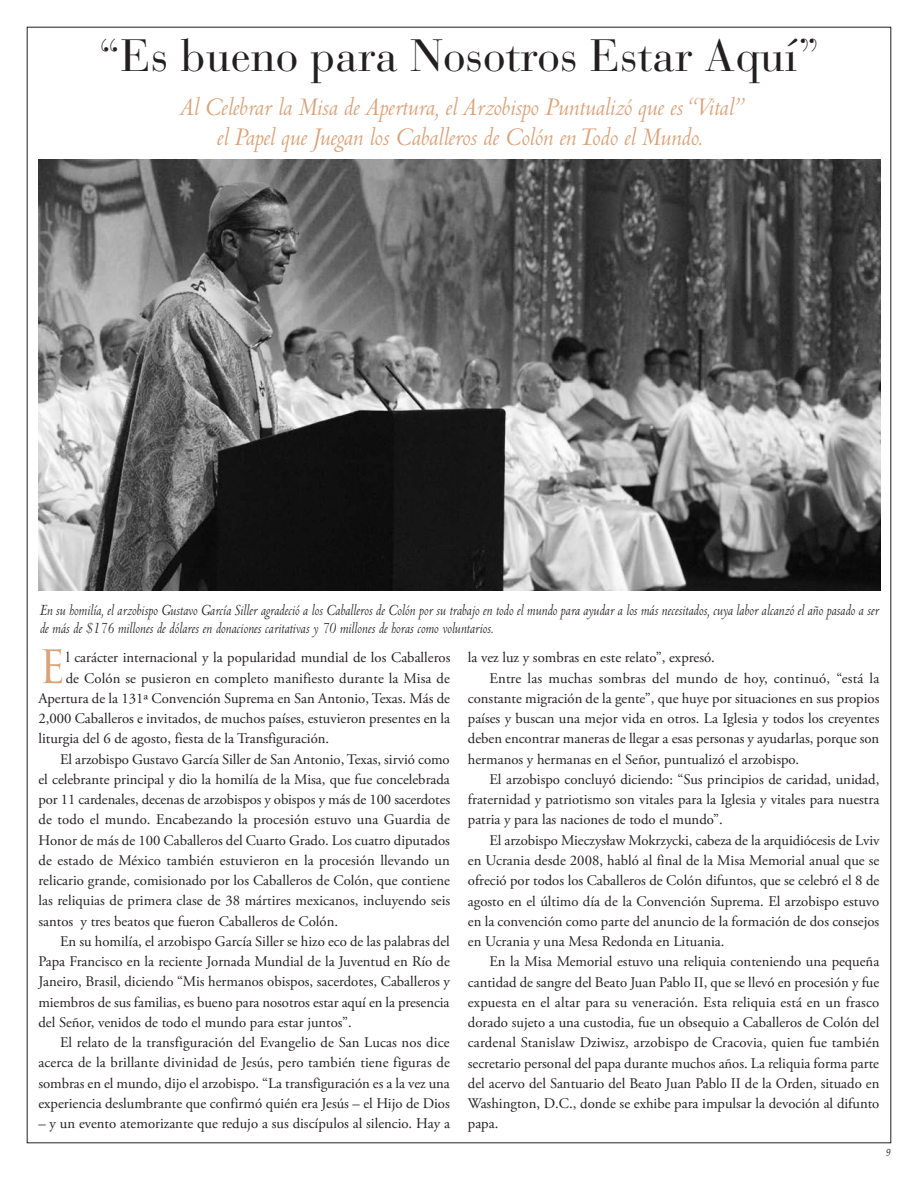
<style>
.page{position:relative;width:918px;height:1188px;background:#fff}
.page>*{position:absolute;margin:0;border:0;box-sizing:border-box;transform-origin:0 0}
.t1{font:45px "Bauer Bodoni";color:#231f20}
.t2{font:44.85px "Trajan Pro";color:#daa279}
.t3{font:italic 27px/30px "Centaur MT Std";letter-spacing:-.01em;color:#daa279;text-align:center}
.t4{font:italic 16.5px/18.8px "Centaur MT Std";color:#231f20;scale:.9 1}
.t5{font:14.7px "Adobe Garamond Pro";color:#231f20}
.t6{font:italic 10.5px "Palatino";color:#231f20;scale:.9 1}
</style>
<div class="page">
<img style="left:39px;top:160px;width:842px;height:430px">
<h1 class="t1" style="left:98px;top:39px;width:723px">“Es bueno para Nosotros Estar Aquí”</h1>
<h3 class="t3" style="left:179px;top:94px;width:566px">Al Celebrar la Misa de Apertura, el Arzobispo Puntualizó que es “Vital” el Papel que Juegan los Caballeros de Colón en Todo el Mundo.</h3>
<p class="t4" style="left:40px;top:602px;width:934px">En su homilía, el arzobispo Gustavo García Siller agradeció a los Caballeros de Colón por su trabajo en todo el mundo para ayudar a los más necesitados, cuya labor alcanzó el año pasado a ser de más de $176 millones de dólares en donaciones caritativas y 70 millones de horas como voluntarios.</p>
<h2 class="t2" style="left:39px;top:649px;width:29px">E</h2>
<p class="t5" style="left:66px;top:652px;width:386px">l carácter internacional y la popularidad mundial de los Caballeros</p>
<p class="t5" style="left:66px;top:672px;width:386px">de Colón se pusieron en completo manifiesto durante la Misa de</p>
<p class="t5" style="left:39px;top:692px;width:413px">apertura de la 131ª Convención Suprema en San antonio, Texas. Más de</p>
<p class="t5" style="left:39px;top:713px;width:413px">2,000 Caballeros e invitados, de muchos países, estuvieron presentes en la</p>
<p class="t5" style="left:39px;top:733px;width:292px">liturgia del 6 de agosto, fiesta de la Transfiguración.</p>
<p class="t5" style="left:60px;top:753px;width:391px">el arzobispo gustavo garcía Siller de San antonio, Texas, sirvió como</p>
<p class="t5" style="left:38px;top:773px;width:413px">el celebrante principal y dio la homilía de la Misa, que fue concelebrada</p>
<p class="t5" style="left:38px;top:794px;width:413px">por 11 cardenales, decenas de arzobispos y obispos y más de 100 sacerdotes</p>
<p class="t5" style="left:38px;top:814px;width:413px">de todo el mundo. encabezando la procesión estuvo una guardia de</p>
<p class="t5" style="left:38px;top:834px;width:413px">Honor de más de 100 Caballeros del Cuarto grado. Los cuatro diputados</p>
<p class="t5" style="left:38px;top:854px;width:413px">de estado de México también estuvieron en la procesión llevando un</p>
<p class="t5" style="left:38px;top:875px;width:413px">relicario grande, comisionado por los Caballeros de Colón, que contiene</p>
<p class="t5" style="left:38px;top:895px;width:413px">las reliquias de primera clase de 38 mártires mexicanos, incluyendo seis</p>
<p class="t5" style="left:38px;top:915px;width:301px">santos y tres beatos que fueron Caballeros de Colón.</p>
<p class="t5" style="left:60px;top:935px;width:391px">en su homilía, el arzobispo garcía Siller se hizo eco de las palabras del</p>
<p class="t5" style="left:38px;top:956px;width:413px">papa Francisco en la reciente Jornada Mundial de la Juventud en río de</p>
<p class="t5" style="left:38px;top:976px;width:413px">Janeiro, Brasil, diciendo “Mis hermanos obispos, sacerdotes, Caballeros y</p>
<p class="t5" style="left:38px;top:996px;width:413px">miembros de sus familias, es bueno para nosotros estar aquí en la presencia</p>
<p class="t5" style="left:38px;top:1016px;width:315px">del Señor, venidos de todo el mundo para estar juntos”.</p>
<p class="t5" style="left:60px;top:1037px;width:391px">el relato de la transfiguración del evangelio de San Lucas nos dice</p>
<p class="t5" style="left:38px;top:1057px;width:413px">acerca de la brillante divinidad de Jesús, pero también tiene figuras de</p>
<p class="t5" style="left:38px;top:1077px;width:413px">sombras en el mundo, dijo el arzobispo. “La transfiguración es a la vez una</p>
<p class="t5" style="left:38px;top:1097px;width:413px">experiencia deslumbrante que confirmó quién era Jesús – el Hijo de Dios</p>
<p class="t5" style="left:38px;top:1118px;width:413px">– y un evento atemorizante que redujo a sus discípulos al silencio. Hay a</p>
<p class="t5" style="left:468px;top:652px;width:248px">la vez luz y sombras en este relato”, expresó.</p>
<p class="t5" style="left:489px;top:672px;width:391px">entre las muchas sombras del mundo de hoy, continuó, “está la</p>
<p class="t5" style="left:468px;top:692px;width:413px">constante migración de la gente”, que huye por situaciones en sus propios</p>
<p class="t5" style="left:468px;top:713px;width:413px">países y buscan una mejor vida en otros. La iglesia y todos los creyentes</p>
<p class="t5" style="left:468px;top:733px;width:413px">deben encontrar maneras de llegar a esas personas y ayudarlas, porque son</p>
<p class="t5" style="left:468px;top:753px;width:333px">hermanos y hermanas en el Señor, puntualizó el arzobispo.</p>
<p class="t5" style="left:489px;top:773px;width:391px">el arzobispo concluyó diciendo: “Sus principios de caridad, unidad,</p>
<p class="t5" style="left:468px;top:794px;width:413px">fraternidad y patriotismo son vitales para la iglesia y vitales para nuestra</p>
<p class="t5" style="left:468px;top:814px;width:256px">patria y para las naciones de todo el mundo”.</p>
<p class="t5" style="left:489px;top:834px;width:392px">el arzobispo Mieczysław Mokrzycki, cabeza de la arquidiócesis de Lviv</p>
<p class="t5" style="left:468px;top:854px;width:413px">en Ucrania desde 2008, habló al final de la Misa Memorial anual que se</p>
<p class="t5" style="left:468px;top:875px;width:413px">ofreció por todos los Caballeros de Colón difuntos, que se celebró el 8 de</p>
<p class="t5" style="left:468px;top:895px;width:413px">agosto en el último día de la Convención Suprema. el arzobispo estuvo</p>
<p class="t5" style="left:468px;top:915px;width:413px">en la convención como parte del anuncio de la formación de dos consejos</p>
<p class="t5" style="left:468px;top:936px;width:258px">en Ucrania y una Mesa redonda en Lituania.</p>
<p class="t5" style="left:489px;top:956px;width:391px">en la Misa Memorial estuvo una reliquia conteniendo una pequeña</p>
<p class="t5" style="left:468px;top:976px;width:413px">cantidad de sangre del Beato Juan pablo ii, que se llevó en procesión y fue</p>
<p class="t5" style="left:468px;top:996px;width:413px">expuesta en el altar para su veneración. esta reliquia está en un frasco</p>
<p class="t5" style="left:468px;top:1017px;width:413px">dorado sujeto a una custodia, fue un obsequio a Caballeros de Colón del</p>
<p class="t5" style="left:468px;top:1037px;width:413px">cardenal Stanislaw Dziwisz, arzobispo de Cracovia, quien fue también</p>
<p class="t5" style="left:468px;top:1057px;width:413px">secretario personal del papa durante muchos años. La reliquia forma parte</p>
<p class="t5" style="left:468px;top:1077px;width:413px">del acervo del Santuario del Beato Juan pablo ii de la Orden, situado en</p>
<p class="t5" style="left:468px;top:1098px;width:413px">Washington, D.C., donde se exhibe para impulsar la devoción al difunto</p>
<p class="t5" style="left:468px;top:1118px;width:32px">papa.</p>
<p class="t6" style="left:886px;top:1146px;width:7px">9</p>
</div>
